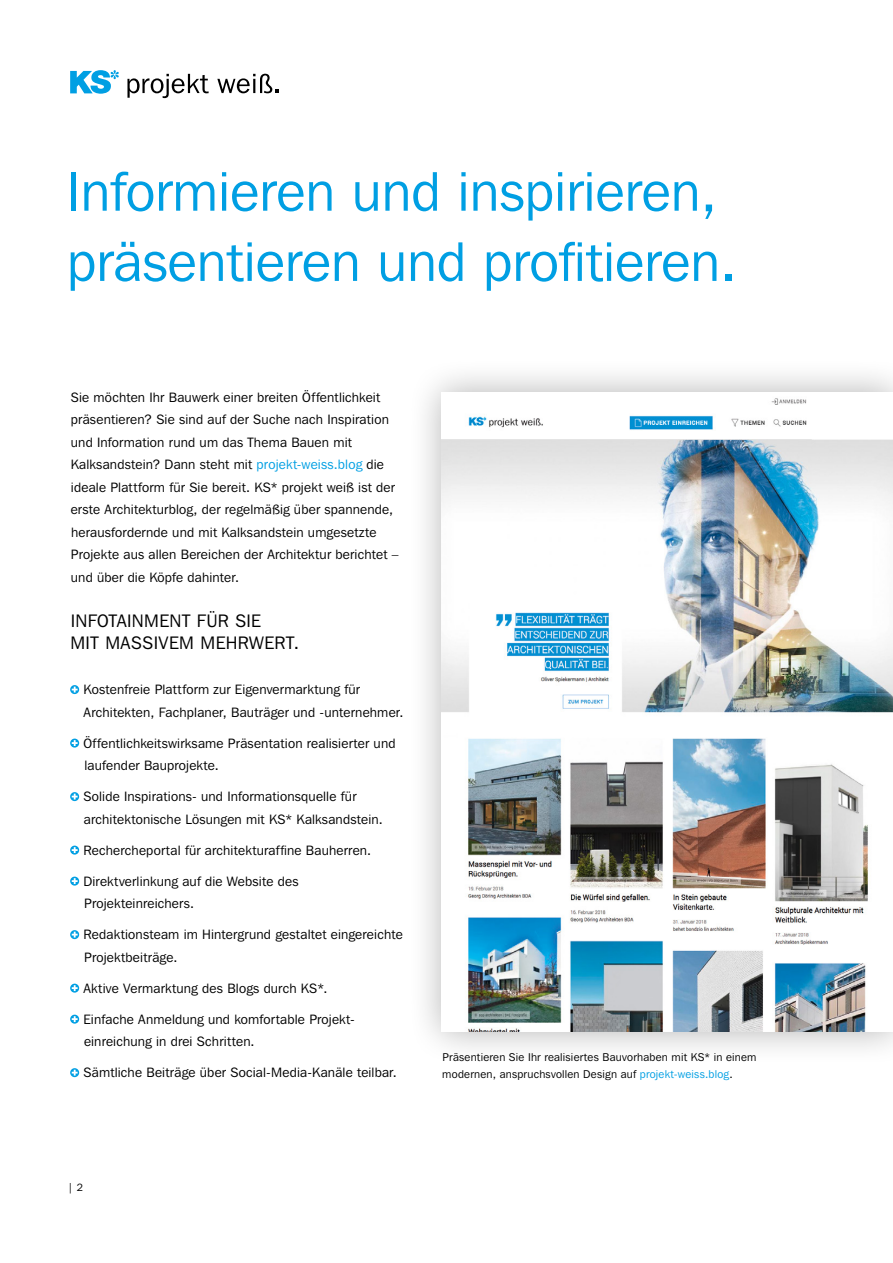
<style>
.page{position:relative;width:893px;height:1263px;background:#fff}
.page>*{position:absolute;margin:0;border:0;box-sizing:border-box;transform-origin:0 0}
.t1{font:55.5px/70.2px "Franklin Gothic IT Cby BT";color:#009fe3}
.t2{font:18px/22.5px "Franklin Gothic IT Cby BT";letter-spacing:.02em;color:#000}
.t3{font:13.5px/22.5px "Franklin Gothic IT Cby BT";letter-spacing:.015em;color:#000}
.t4{font:11.25px/16.5px "Franklin Gothic IT Cby BT";letter-spacing:.02em;color:#000}
.t5{font:10.5px "Franklin Gothic IT Cby BT";color:#000}
.s1{color:#009fe3}
</style>
<div class="page">
<svg style="left:70px;top:685px;width:9px;height:9px"></svg>
<svg style="left:72px;top:687px;width:6px;height:5px"></svg>
<svg style="left:70px;top:738px;width:9px;height:9px"></svg>
<svg style="left:72px;top:740px;width:6px;height:6px"></svg>
<svg style="left:70px;top:792px;width:9px;height:9px"></svg>
<svg style="left:72px;top:794px;width:6px;height:5px"></svg>
<svg style="left:70px;top:846px;width:9px;height:9px"></svg>
<svg style="left:72px;top:847px;width:6px;height:6px"></svg>
<svg style="left:70px;top:877px;width:9px;height:9px"></svg>
<svg style="left:72px;top:878px;width:6px;height:6px"></svg>
<svg style="left:70px;top:930px;width:9px;height:9px"></svg>
<svg style="left:72px;top:932px;width:6px;height:5px"></svg>
<svg style="left:70px;top:984px;width:9px;height:9px"></svg>
<svg style="left:72px;top:985px;width:6px;height:6px"></svg>
<svg style="left:70px;top:1015px;width:9px;height:9px"></svg>
<svg style="left:72px;top:1016px;width:6px;height:6px"></svg>
<svg style="left:70px;top:1068px;width:9px;height:9px"></svg>
<svg style="left:72px;top:1070px;width:6px;height:5px"></svg>
<div style="left:407px;top:357px;width:486px;height:708px;background:#000;opacity:.3"></div>
<img style="left:442px;top:392px;width:451px;height:639px">
<svg style="left:70px;top:70px;width:49px;height:24px"></svg>
<svg style="left:127px;top:74px;width:82px;height:24px"></svg>
<svg style="left:217px;top:74px;width:61px;height:19px"></svg>
<p class="t1" style="left:67px;top:155px;width:671px">Informieren und inspirieren, präsentieren und profitieren.</p>
<p class="t3" style="left:71px;top:385px;width:329px">Sie möchten Ihr Bauwerk einer breiten Öffentlichkeit präsentieren? Sie sind auf der Suche nach Inspiration und Information rund um das Thema Bauen mit Kalksandstein? Dann steht mit <span class="s1">projekt-weiss.blog</span> die ideale Plattform für Sie bereit. KS* projekt weiß ist der erste Architekturblog, der regelmäßig über spannende, herausfordernde und mit Kalksandstein umgesetzte Projekte aus allen Bereichen der Architektur berichtet – und über die Köpfe dahinter.</p>
<p class="t2" style="left:71px;top:609px;width:230px">INFOTAINMENT FÜR SIE<br>MIT MASSIVEM MEHRWERT.</p>
<p class="t3" style="left:83px;top:678px;width:322px">Kostenfreie Plattform zur Eigenvermarktung für<br>Architekten, Fachplaner, Bauträger und -unternehmer.</p>
<p class="t3" style="left:83px;top:731px;width:314px">Öffentlichkeitswirksame Präsentation realisierter und laufender Bauprojekte.</p>
<p class="t3" style="left:83px;top:785px;width:301px">Solide Inspirations- und Informationsquelle für architektonische Lösungen mit KS* Kalksandstein.</p>
<p class="t3" style="left:83px;top:838px;width:289px">Rechercheportal für architekturaffine Bauherren.</p>
<p class="t3" style="left:83px;top:869px;width:217px">Direktverlinkung auf die Website des<br>Projekteinreichers.</p>
<p class="t3" style="left:83px;top:923px;width:321px">Redaktionsteam im Hintergrund gestaltet eingereichte<br>Projektbeiträge.</p>
<p class="t3" style="left:83px;top:976px;width:245px">Aktive Vermarktung des Blogs durch KS*.</p>
<p class="t3" style="left:83px;top:1007px;width:273px">Einfache Anmeldung und komfortable Projekt&shy;einreichung in drei Schritten.</p>
<p class="t3" style="left:83px;top:1061px;width:315px">Sämtliche Beiträge über Social-Media-Kanäle teilbar.</p>
<p class="t4" style="left:442px;top:1049px;width:316px">Präsentieren Sie Ihr realisiertes Bauvorhaben mit KS* in einem modernen, anspruchsvollen Design auf <span class="s1">projekt-weiss.blog</span>.</p>
<p class="t5" style="left:68px;top:1180px;width:17px">| 2</p>
</div>
